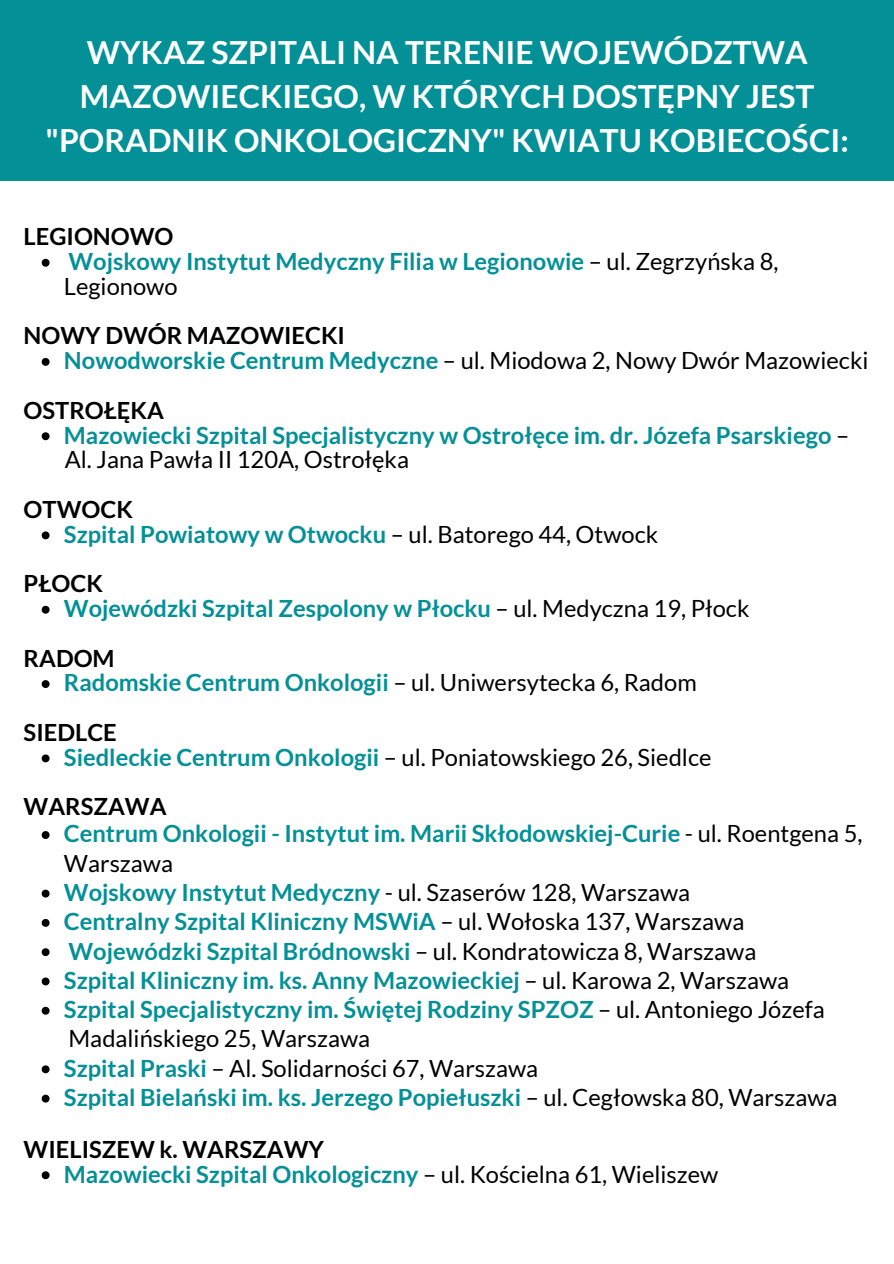
<style>
.page{position:relative;width:894px;height:1264px;background:#fff}
.page>*{position:absolute;margin:0;border:0;box-sizing:border-box;transform-origin:0 0}
.t1{font:700 31.8px/44px "Lato";color:#fff;text-align:center}
.t2{font:700 23.7px/29.2px "Lato";color:#039096}
.t3{font:23.7px "Lato";color:#000}
.t4{font:700 23.7px "Lato";color:#000}
.s1{font-weight:400;color:#000}
.s2{font-weight:700;color:#039096}
</style>
<div class="page">
<svg style="left:42px;top:259px;width:8px;height:8px"></svg>
<svg style="left:42px;top:358px;width:8px;height:8px"></svg>
<svg style="left:42px;top:432px;width:8px;height:8px"></svg>
<svg style="left:42px;top:531px;width:8px;height:8px"></svg>
<svg style="left:42px;top:605px;width:8px;height:8px"></svg>
<svg style="left:42px;top:680px;width:8px;height:8px"></svg>
<svg style="left:42px;top:754px;width:8px;height:8px"></svg>
<svg style="left:42px;top:831px;width:8px;height:8px"></svg>
<svg style="left:42px;top:889px;width:8px;height:8px"></svg>
<svg style="left:42px;top:919px;width:8px;height:7px"></svg>
<svg style="left:42px;top:948px;width:8px;height:8px"></svg>
<svg style="left:42px;top:977px;width:8px;height:8px"></svg>
<svg style="left:42px;top:1006px;width:8px;height:8px"></svg>
<svg style="left:42px;top:1065px;width:8px;height:8px"></svg>
<svg style="left:42px;top:1094px;width:8px;height:8px"></svg>
<svg style="left:42px;top:1171px;width:8px;height:8px"></svg>
<div style="left:0;top:0;width:892px;height:180px;background:#039096"></div>
<h1 class="t1" style="left:46px;top:30px;width:804px">WYKAZ SZPITALI NA TERENIE WOJEWÓDZTWA<br>MAZOWIECKIEGO, W KTÓRYCH DOSTĘPNY JEST "PORADNIK ONKOLOGICZNY" KWIATU KOBIECOŚCI:</h1>
<p class="t4" style="left:24px;top:222px;width:151px">LEGIONOWO</p>
<p class="t2" style="left:64px;top:248px;width:716px;line-height:24.8px">Wojskowy Instytut Medyczny Filia w Legionowie <span class="s1">– ul. Zegrzyńska 8,<br>Legionowo</span></p>
<p class="t4" style="left:24px;top:321px;width:323px">NOWY DWÓR MAZOWIECKI</p>
<p class="t3" style="left:64px;top:346px;width:805px"><span class="s2">Nowodworskie Centrum Medyczne</span> – ul. Miodowa 2, Nowy Dwór Mazowiecki</p>
<p class="t4" style="left:24px;top:395px;width:142px">OSTROŁĘKA</p>
<p class="t3" style="left:65px;top:445px;width:345px">Al. Jana Pawła II 120A, Ostrołęka</p>
<p class="t4" style="left:24px;top:494px;width:111px">OTWOCK</p>
<p class="t2" style="left:64px;top:420px;width:786px">Mazowiecki Szpital Specjalistyczny w Ostrołęce im. dr. Józefa Psarskiego <span class="s1">–</span></p>
<p class="t2" style="left:64px;top:519px;width:595px">Szpital Powiatowy w Otwocku <span class="s1">– ul. Batorego 44, Otwock</span></p>
<p class="t4" style="left:24px;top:569px;width:81px">PŁOCK</p>
<p class="t2" style="left:64px;top:593px;width:686px">Wojewódzki Szpital Zespolony w Płocku <span class="s1">– ul. Medyczna 19, Płock</span></p>
<p class="t4" style="left:24px;top:643px;width:92px">RADOM</p>
<p class="t2" style="left:64px;top:667px;width:634px">Radomskie Centrum Onkologii <span class="s1">– ul. Uniwersytecka 6, Radom</span></p>
<p class="t4" style="left:24px;top:717px;width:95px">SIEDLCE</p>
<p class="t3" style="left:64px;top:742px;width:649px"><span class="s2">Siedleckie Centrum Onkologii</span> – ul. Poniatowskiego 26, Siedlce</p>
<p class="t4" style="left:24px;top:792px;width:144px">WARSZAWA</p>
<p class="t2" style="left:64px;top:818px;width:799px">Centrum Onkologii - Instytut im. Marii Skłodowskiej-Curie <span class="s1">- ul. Roentgena 5, Warszawa<br></span>Wojskowy Instytut Medyczny <span class="s1">- ul. Szaserów 128, Warszawa<br></span>Centralny Szpital Kliniczny MSWiA <span class="s1">– ul. Wołoska 137, Warszawa </span>Wojewódzki Szpital Bródnowski <span class="s1">– ul. Kondratowicza 8, Warszawa<br></span>Szpital Kliniczny im. ks. Anny Mazowieckiej <span class="s1">– ul. Karowa 2, Warszawa </span>Szpital Specjalistyczny im. Świętej Rodziny SPZOZ <span class="s1">– ul. Antoniego Józefa Madalińskiego 25, Warszawa<br></span>Szpital Praski <span class="s1">– Al. Solidarności 67, Warszawa<br></span>Szpital Bielański im. ks. Jerzego Popiełuszki <span class="s1">– ul. Cegłowska 80, Warszawa</span></p>
<p class="t4" style="left:24px;top:1134px;width:302px">WIELISZEW k. WARSZAWY</p>
<p class="t2" style="left:64px;top:1158px;width:655px">Mazowiecki Szpital Onkologiczny <span class="s1">– ul. Kościelna 61, Wieliszew</span></p>
</div>
